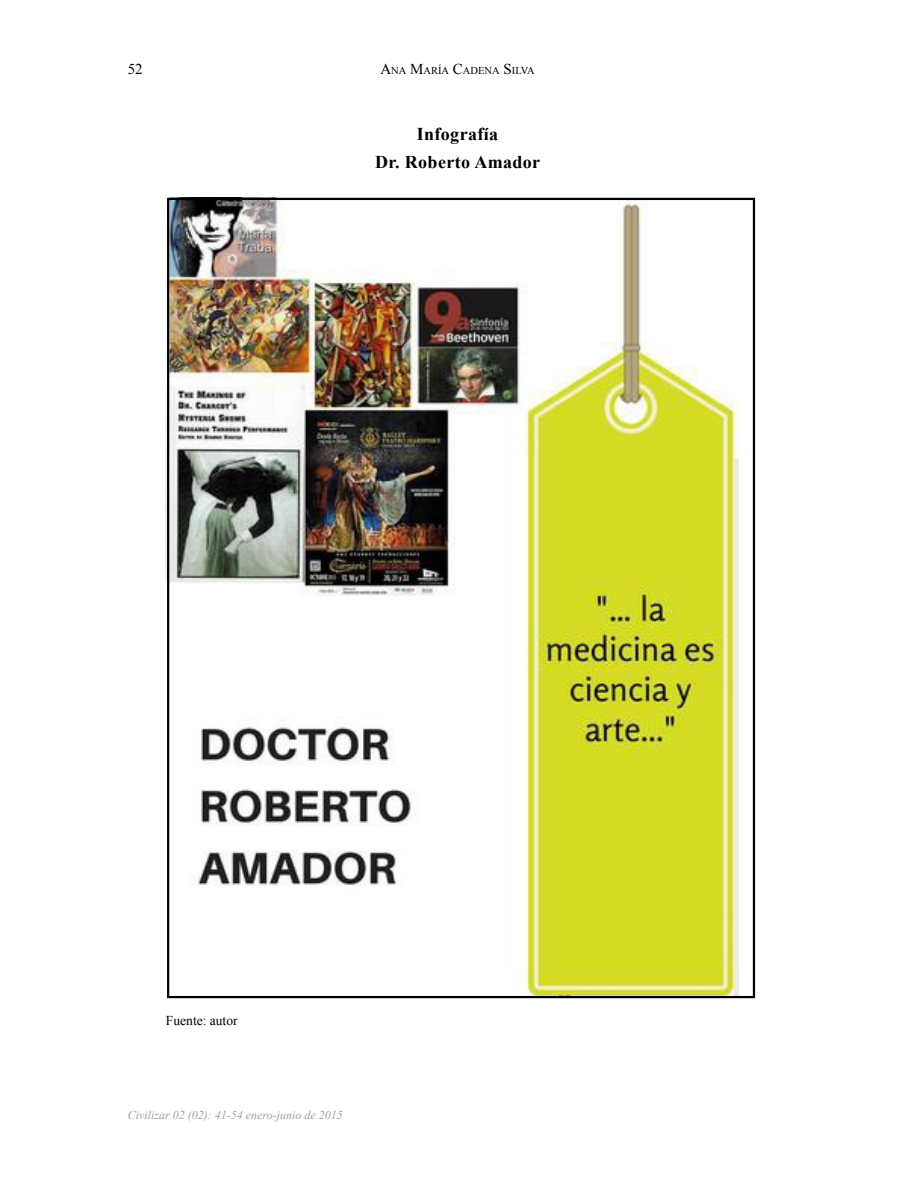
<style>
.page{position:relative;width:915px;height:1191px;background:#fff}
.page>*{position:absolute;margin:0;border:0;box-sizing:border-box;transform-origin:0 0}
.t1{font:700 18px/27.8px "Times New Roman";letter-spacing:.02em;color:#000;text-align:center}
.t2{font:15px "Times New Roman";color:#000}
.t3{font:13.5px "Times New Roman";color:#000}
.t4{font:italic 12px "Times New Roman";color:#9d9fa2}
.t5{font:10.5px "Times New Roman";color:#000}
.s1{font-size:15px}
</style>
<div class="page">
<img style="left:166px;top:201px;width:572px;height:794px">
<p class="t2" style="left:128px;top:59px;width:16px">52</p>
<p class="t5" style="left:380px;top:64px;width:155px"><span class="s1">A</span>NA <span class="s1">M</span>ARÍA <span class="s1">C</span>ADENA <span class="s1">S</span>ILVA</p>
<h1 class="t1" style="left:375px;top:119px;width:166px">Infografía<br>Dr. Roberto Amador</h1>
<p class="t3" style="left:166px;top:1011px;width:73px">Fuente: autor</p>
<p class="t4" style="left:128px;top:1106px;width:216px">Civilizar 02 (02): 41-54 enero-junio de 2015</p>
</div>
